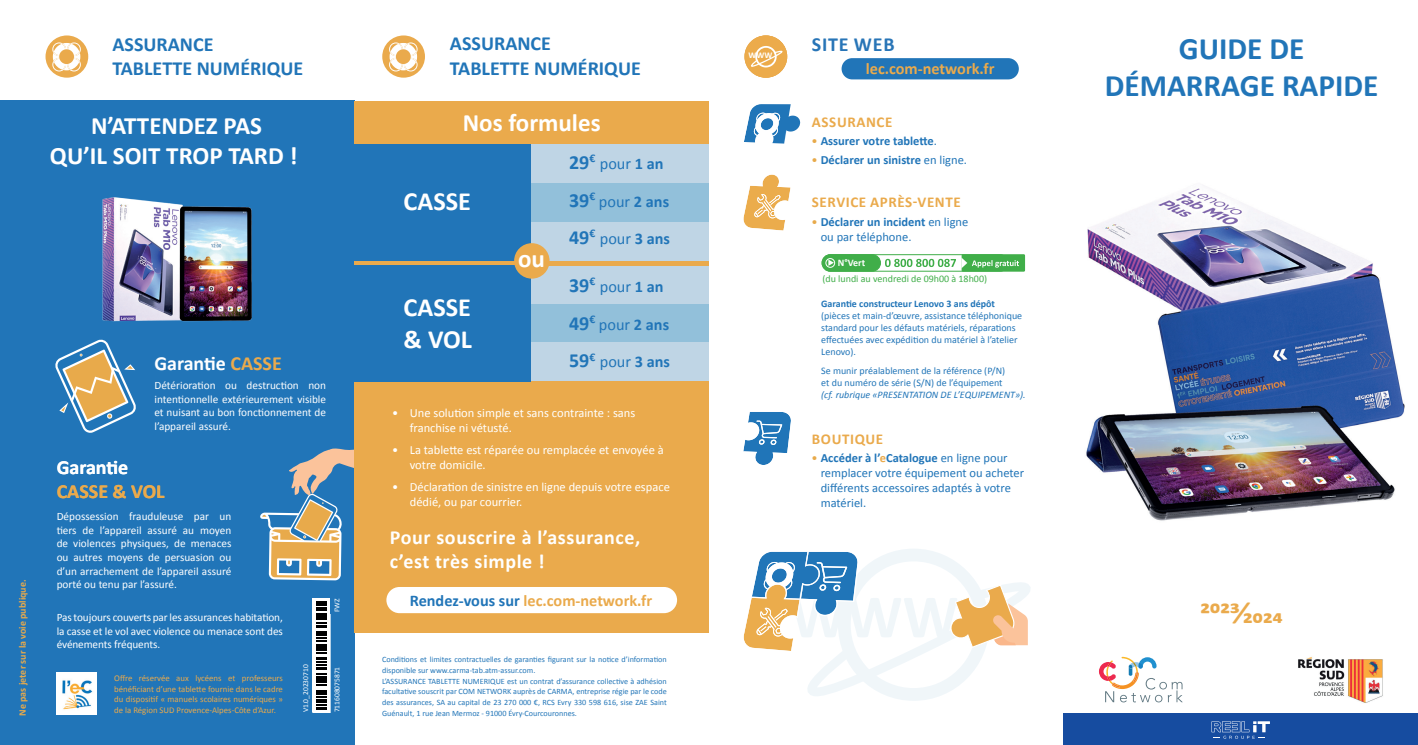
<style>
.page{position:relative;width:1418px;height:745px;background:#fff}
.page>*{position:absolute;margin:0;border:0;box-sizing:border-box;transform-origin:0 0}
.t1{font:700 31.25px/37.5px "Calibri";color:#2175b8;text-align:center}
.t2{font:700 31.25px "Calibri";color:#eaaa4c}
.t3{font:700 26.25px/31.5px "Calibri";color:#fff}
.t4{font:700 25px/30px "Calibri";color:#fff;text-align:center}
.t5{font:700 20px/24px "Calibri";color:#2175b8}
.t6{font:700 20px/24px "Calibri";letter-spacing:.03em;color:#fff}
.t7{font:700 20px "Calibri";color:#fff}
.t8{font:700 20px "Calibri";color:#eaaa4c}
.t9{font:700 20px "Calibri";letter-spacing:.04em;color:#2875b7}
.t10{font:16.25px "Calibri";color:#2175b8}
.t11{font:700 16.25px "Calibri";color:#eaaa4c}
.t12{font:700 15px "Calibri";letter-spacing:.04em;color:#eaaa4c}
.t13{font:12.5px/15px "Calibri";color:#fff}
.t14{font:12.5px/15px "Calibri";color:#2175b8}
.t15{font:700 12.5px "Calibri";color:#2175b8}
.t16{font:11.25px/13.5px "Calibri";color:#fff;text-align:justify}
.t17{font:10px/12px "Calibri";color:#2175b8}
.t18{font:italic 10px "Calibri";color:#2175b8}
.t19{font:700 10px "Calibri";color:#2175b8}
.t20{font:10px "Calibri";color:#40ae49}
.t21{font:700 10px "Calibri";color:#e8aa4b}
.t22{font:700 10px "Calibri";color:#fff}
.t23{font:8.75px/10.5px "Calibri";color:#eaaa4c;text-align:justify}
.t24{font:700 8.75px "Calibri";color:#fff}
.t25{font:8.12px/10.6px "Calibri";color:#2175b8}
.t26{font:7.5px "Calibri";color:#fff}
.s1{color:#eaaa4c}
.s2{font-weight:700;font-size:20px}
.s3{font-weight:700}
.s4{color:#2175b8}
.s5{font-weight:400;color:#e8aa4b}
.s6{font-weight:400}
.s7{color:#e8aa4b}
.s8{font-weight:700;color:#eaaa4c}
</style>
<div class="page">
<img style="left:1086px;top:188px;width:319px;height:333px">
<div style="left:0;top:101px;width:354px;height:643px;background:#2175b8"></div>
<img style="left:102px;top:197px;width:150px;height:125px">
<div style="left:46px;top:35px;width:42px;height:43px;background:#eaaa4c;border-radius:50%"></div>
<svg style="left:52px;top:42px;width:29px;height:29px"></svg>
<svg style="left:260px;top:448px;width:94px;height:132px"></svg>
<svg style="left:55px;top:339px;width:81px;height:93px"></svg>
<img style="left:312px;top:614px;width:19px;height:97px">
<div style="left:354px;top:101px;width:355px;height:531px;background:#eaaa4c"></div>
<div style="left:354px;top:144px;width:178px;height:116px;background:#2175b8"></div>
<div style="left:531px;top:144px;width:178px;height:39px;background:#bfd5e5"></div>
<div style="left:531px;top:266px;width:178px;height:38px;background:#bfd5e5"></div>
<div style="left:531px;top:183px;width:178px;height:38px;background:#92c0da"></div>
<div style="left:531px;top:303px;width:178px;height:39px;background:#92c0da"></div>
<div style="left:531px;top:221px;width:178px;height:39px;background:#bfd5e5"></div>
<div style="left:531px;top:342px;width:178px;height:39px;background:#bfd5e5"></div>
<div style="left:354px;top:265px;width:177px;height:117px;background:#2175b8"></div>
<div style="left:382px;top:35px;width:43px;height:43px;background:#eaaa4c;border-radius:50%"></div>
<svg style="left:389px;top:42px;width:28px;height:29px"></svg>
<div style="left:386px;top:586px;width:291px;height:26px;background:#fff;border-radius:13px"></div>
<div style="left:841px;top:58px;width:177px;height:21px;background:#2175b8;border-radius:11px"></div>
<div style="left:514px;top:243px;width:35px;height:35px;background:#eaaa4c;border-radius:50%"></div>
<div style="left:821px;top:254px;width:187px;height:17px;border:1px solid #40ae49;border-radius:8px"></div>
<div style="left:822px;top:254px;width:58px;height:17px;background:#40ae49;border-radius:8px"></div>
<div style="left:821px;top:254px;width:60px;height:17px;border:1px solid #40ae49;border-radius:8px"></div>
<div style="left:825px;top:258px;width:10px;height:9px;border:1px solid #fff;border-radius:50%"></div>
<svg style="left:828px;top:259px;width:5px;height:7px"></svg>
<div style="left:961px;top:254px;width:64px;height:17px;background:#40ae49"></div>
<svg style="left:885px;top:257px;width:134px;height:11px"></svg>
<img style="left:1298px;top:657px;width:85px;height:46px">
<div style="left:1063px;top:712px;width:354px;height:32px;background:#164ca0"></div>
<svg style="left:1211px;top:721px;width:58px;height:17px"></svg>
<svg style="left:1099px;top:656px;width:83px;height:46px"></svg>
<svg style="left:743px;top:412px;width:48px;height:53px"></svg>
<svg style="left:744px;top:104px;width:56px;height:39px"></svg>
<svg style="left:743px;top:174px;width:48px;height:57px"></svg>
<svg style="left:743px;top:549px;width:287px;height:152px"></svg>
<div style="left:745px;top:35px;width:42px;height:43px;background:#ecab4b;border-radius:50%"></div>
<svg style="left:744px;top:45px;width:44px;height:28px"></svg>
<div style="left:313px;top:598px;width:17px;height:114px;background:#fff"></div>
<svg style="left:316px;top:601px;width:11px;height:107px"></svg>
<img style="left:57px;top:672px;width:40px;height:41px">
<h3 class="t5" style="left:112px;top:31px;width:192px">ASSURANCE<br>TABLETTE NUMÉRIQUE</h3>
<h3 class="t4" style="left:50px;top:109px;width:249px">N’ATTENDEZ PAS<br>QU’IL SOIT TROP TARD !</h3>
<p class="t21" style="left:15px;top:715px;width:138px;rotate:-90deg">Ne pas jeter sur la voie publique.</p>
<h3 class="t7" style="left:154px;top:348px;width:129px">Garantie <span class="s1">CASSE</span></h3>
<p class="t16" style="left:154px;top:378px;width:173px">Détérioration ou destruction non intentionnelle extérieurement visible et nuisant au bon fonctionnement de l’appareil assuré.</p>
<h3 class="t6" style="left:57px;top:454px;width:73px">Garantie</h3>
<h3 class="t8" style="left:57px;top:477px;width:109px">CASSE &amp; VOL</h3>
<p class="t16" style="left:57px;top:509px;width:176px">Dépossession frauduleuse par un tiers de l’appareil assuré au moyen de violences physiques, de menaces ou autres moyens de persuasion ou d’un arrachement de l’appareil assuré porté ou tenu par l’assuré.</p>
<p class="t16" style="left:57px;top:609px;width:228px">Pas toujours couverts par les assurances habitation, la casse et le vol avec violence ou menace sont des événements fréquents.</p>
<p class="t23" style="left:114px;top:672px;width:170px">Offre réservée aux lycéens et professeurs bénéficiant d’une tablette fournie dans le cadre du dispositif « manuels scolaires numériques »</p>
<p class="t23" style="left:114px;top:703px;width:163px">de la Région SUD Provence-Alpes-Côte d’Azur.</p>
<p class="t26" style="left:332px;top:611px;width:15px;rotate:-90deg">FWZ</p>
<p class="t26" style="left:301px;top:712px;width:49px;rotate:-90deg">V1.0_20230710</p>
<p class="t26" style="left:332px;top:712px;width:47px;rotate:-90deg">711608075871</p>
<h3 class="t5" style="left:450px;top:31px;width:192px">ASSURANCE<br>TABLETTE NUMÉRIQUE</h3>
<h3 class="t4" style="left:463px;top:106px;width:139px">Nos formules</h3>
<h2 class="t3" style="left:403px;top:184px;width:69px">CASSE</h2>
<h2 class="t3" style="left:403px;top:290px;width:70px">CASSE &amp; VOL</h2>
<h3 class="t4" style="left:518px;top:242px;width:28px">ou</h3>
<h3 class="t10" style="left:569px;top:153px;width:96px"><span class="s2">29</span><sup>€</sup> pour <span class="s3">1 an</span></h3>
<h3 class="t10" style="left:569px;top:191px;width:101px"><span class="s2">39</span><sup>€</sup> pour <span class="s3">2 ans</span></h3>
<h3 class="t10" style="left:569px;top:228px;width:102px"><span class="s2">49</span><sup>€</sup> pour <span class="s3">3 ans</span></h3>
<h3 class="t10" style="left:569px;top:276px;width:96px"><span class="s2">39</span><sup>€</sup> pour <span class="s3">1 an</span></h3>
<h3 class="t10" style="left:569px;top:314px;width:101px"><span class="s2">49</span><sup>€</sup> pour <span class="s3">2 ans</span></h3>
<h3 class="t10" style="left:569px;top:351px;width:102px"><span class="s2">59</span><sup>€</sup> pour <span class="s3">3 ans</span></h3>
<p class="t13" style="left:410px;top:404px;width:227px;text-indent:-18px">• Une solution simple et sans contrainte : sans franchise ni vétusté.</p>
<p class="t13" style="left:410px;top:442px;width:255px;text-indent:-18px">• La tablette est réparée ou remplacée et envoyée à votre domicile.</p>
<p class="t13" style="left:410px;top:479px;width:262px;text-indent:-18px">• Déclaration de sinistre en ligne depuis votre espace dédié, ou par courrier.</p>
<h3 class="t6" style="left:390px;top:524px;width:252px">Pour souscrire à l’assurance, c’est très simple !</h3>
<h3 class="t11" style="left:410px;top:588px;width:244px"><span class="s4">Rendez-vous sur</span> lec.com-network.fr</h3>
<p class="t25" style="left:382px;top:653px;width:286px">Conditions et limites contractuelles de garanties figurant sur la notice d’information disponible sur www.carma-tab.atm-assur.com.<br>L’ASSURANCE TABLETTE NUMERIQUE est un contrat d’assurance collective à adhésion facultative souscrit par COM NETWORK auprès de CARMA, entreprise régie par le code des assurances, SA au capital de 23 270 000 €, RCS Evry 330 598 616, sise ZAE Saint Guénault, 1 rue Jean Mermoz - 91000 Évry-Courcouronnes.</p>
<p class="t24" style="left:748px;top:49px;width:25px">WWW</p>
<h3 class="t9" style="left:811px;top:30px;width:84px">SITE WEB</h3>
<h3 class="t11" style="left:865px;top:57px;width:130px">lec.com-network.fr</h3>
<h3 class="t12" style="left:812px;top:111px;width:82px">ASSURANCE</h3>
<p class="t15" style="left:811px;top:132px;width:127px"><span class="s5">•</span> Assurer votre tablette<span class="s6">.</span></p>
<p class="t15" style="left:811px;top:151px;width:157px"><span class="s5">•</span> Déclarer un sinistre <span class="s6">en ligne.</span></p>
<h3 class="t12" style="left:812px;top:191px;width:150px">SERVICE APRÈS-VENTE</h3>
<p class="t14" style="left:820px;top:213px;width:149px;text-indent:-9px"><span class="s7">•</span> <span class="s3">Déclarer un incident</span> en ligne ou par téléphone.</p>
<p class="t20" style="left:822px;top:272px;width:166px">(du lundi au vendredi de 09h00 à 18h00)</p>
<p class="t22" style="left:837px;top:255px;width:29px">N°Vert</p>
<p class="t19" style="left:821px;top:297px;width:175px">Garantie constructeur Lenovo 3 ans dépôt</p>
<p class="t17" style="left:821px;top:309px;width:202px">(pièces et main-d’œuvre, assistance téléphonique standard pour les défauts matériels, réparations effectuées avec expédition du matériel à l’atelier Lenovo).</p>
<p class="t17" style="left:821px;top:364px;width:186px">Se munir préalablement de la référence (P/N) et du numéro de série (S/N) de l’équipement</p>
<p class="t18" style="left:821px;top:388px;width:206px">(cf. rubrique «PRESENTATION DE L’EQUIPEMENT»).</p>
<h3 class="t12" style="left:812px;top:428px;width:73px">BOUTIQUE</h3>
<p class="t14" style="left:820px;top:450px;width:205px;text-indent:-9px"><span class="s7">•</span> <span class="s3">Accéder à l’</span><span class="s8">e</span><span class="s3">Catalogue</span> en ligne pour remplacer votre équipement ou acheter différents accessoires adaptés à votre matériel.</p>
<h1 class="t1" style="left:1104px;top:29px;width:275px">GUIDE DE<br>DÉMARRAGE RAPIDE</h1>
<h1 class="t2" style="left:1200px;top:590px;width:83px">2023/2024</h1>
</div>
